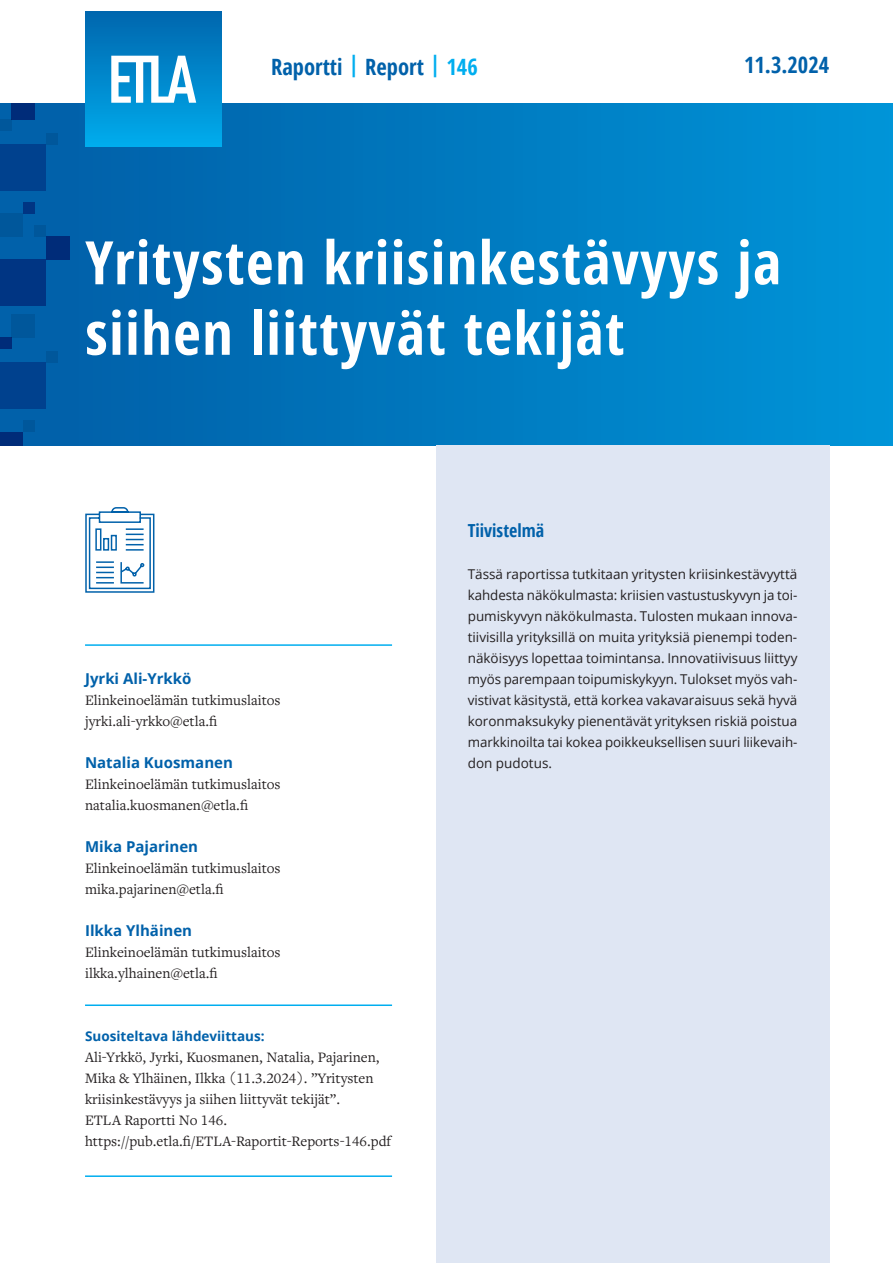
<style>
.page{position:relative;width:893px;height:1263px;background:#fff}
.page>*{position:absolute;margin:0;border:0;box-sizing:border-box;transform-origin:0 0}
.t1{font:700 condensed 60px/70.5px "Open Sans";letter-spacing:.025em;color:#fff}
.t2{font:700 condensed 22.5px "Open Sans";color:#0161aa}
.t3{font:700 condensed 18px "Open Sans";color:#0161aa}
.t4{font:15px/21px "Freight Text Pro";color:#231f20}
.t5{font:700 15px "Open Sans";color:#0161aa}
.t6{font:13.5px/21px "Open Sans";letter-spacing:-.005em;color:#231f20;text-align:justify}
.t7{font:700 13.5px "Open Sans";color:#0161aa}
.s1{color:#00aeef}
</style>
<div class="page">
<div style="left:0;top:104px;width:893px;height:342px;background:linear-gradient(to right,#015da5,#0095d8)"></div>
<div style="left:0;top:260px;width:46px;height:46px;background:#003583"></div>
<div style="left:0;top:144px;width:46px;height:46px;background:#00418e"></div>
<div style="left:0;top:362px;width:46px;height:46px;background:#00418e"></div>
<div style="left:46px;top:237px;width:23px;height:23px;background:#002c79"></div>
<div style="left:0;top:214px;width:23px;height:23px;background:#00579b"></div>
<div style="left:0;top:432px;width:23px;height:14px;background:#002c79"></div>
<div style="left:12px;top:104px;width:23px;height:16px;background:#002c79"></div>
<div style="left:35px;top:225px;width:11px;height:12px;background:#00579b"></div>
<div style="left:46px;top:133px;width:12px;height:11px;background:#00579b"></div>
<div style="left:46px;top:351px;width:12px;height:11px;background:#00579b"></div>
<div style="left:0;top:120px;width:12px;height:11px;background:#00579b"></div>
<div style="left:0;top:338px;width:12px;height:11px;background:#002c79"></div>
<div style="left:23px;top:202px;width:12px;height:12px;background:#003583"></div>
<div style="left:23px;top:420px;width:12px;height:12px;background:#00579b"></div>
<div style="left:12px;top:315px;width:23px;height:23px;background:#00579b"></div>
<div style="left:85px;top:12px;width:136px;height:135px;background:linear-gradient(to bottom,#0066ae,#00aced)"></div>
<svg style="left:111px;top:56px;width:85px;height:47px"></svg>
<div style="left:436px;top:446px;width:393px;height:817px;background:#dfe6f3"></div>
<svg style="left:85px;top:507px;width:70px;height:86px"></svg>
<hr style="left:85px;top:1175px;width:307px;height:2px;background:#00aeef">
<hr style="left:85px;top:1004px;width:307px;height:2px;background:#00aeef">
<hr style="left:85px;top:644px;width:307px;height:2px;background:#00aeef">
<h2 class="t2" style="left:271px;top:51px;width:208px">Raportti <span class="s1">|</span> Report <span class="s1">| 146</span></h2>
<h2 class="t2" style="left:744px;top:49px;width:87px">11.3.2024</h2>
<h1 class="t1" style="left:85px;top:226px;width:697px">Yritysten kriisinkestävyys ja siihen liittyvät tekijät</h1>
<p class="t5" style="left:85px;top:668px;width:108px">Jyrki Ali-Yrkkö</p>
<p class="t4" style="left:85px;top:689px;width:197px">Elinkeinoelämän tutkimuslaitos jyrki.ali-yrkko@etla.fi</p>
<p class="t5" style="left:85px;top:752px;width:149px">Natalia Kuosmanen</p>
<p class="t4" style="left:85px;top:773px;width:197px">Elinkeinoelämän tutkimuslaitos natalia.kuosmanen@etla.fi</p>
<p class="t5" style="left:85px;top:836px;width:115px">Mika Pajarinen</p>
<p class="t4" style="left:85px;top:857px;width:197px">Elinkeinoelämän tutkimuslaitos mika.pajarinen@etla.fi</p>
<p class="t5" style="left:85px;top:920px;width:109px">Ilkka Ylhäinen</p>
<p class="t4" style="left:85px;top:941px;width:197px">Elinkeinoelämän tutkimuslaitos ilkka.ylhainen@etla.fi</p>
<p class="t7" style="left:85px;top:1027px;width:181px">Suositeltava lähdeviittaus:</p>
<p class="t4" style="left:85px;top:1046px;width:308px">Ali-Yrkkö, Jyrki, Kuosmanen, Natalia, Pajarinen, Mika &amp; Ylhäinen, Ilkka (11.3.2024). ”Yritysten kriisinkestävyys ja siihen liittyvät tekijät”.<br>ETLA Raportti No 146. https://pub.etla.fi/ETLA-Raportit-Reports-146.pdf</p>
<h3 class="t3" style="left:468px;top:518px;width:78px">Tiivistelmä</h3>
<p class="t6" style="left:468px;top:563px;width:331px">Tässä raportissa tutkitaan yritysten kriisinkestävyyttä kahdesta näkökulmasta: kriisien vastustuskyvyn ja toi&shy;pumiskyvyn näkökulmasta. Tulosten mukaan innova&shy;tiivisilla yrityksillä on muita yrityksiä pienempi toden&shy;näköisyys lopettaa toimintansa. Innovatiivisuus liittyy myös parempaan toipumiskykyyn. Tulokset myös vah&shy;vistivat käsitystä, että korkea vakavaraisuus sekä hyvä koronmaksukyky pienentävät yrityksen riskiä poistua markkinoilta tai kokea poikkeuksellisen suuri liikevaih&shy;don pudotus.</p>
</div>
